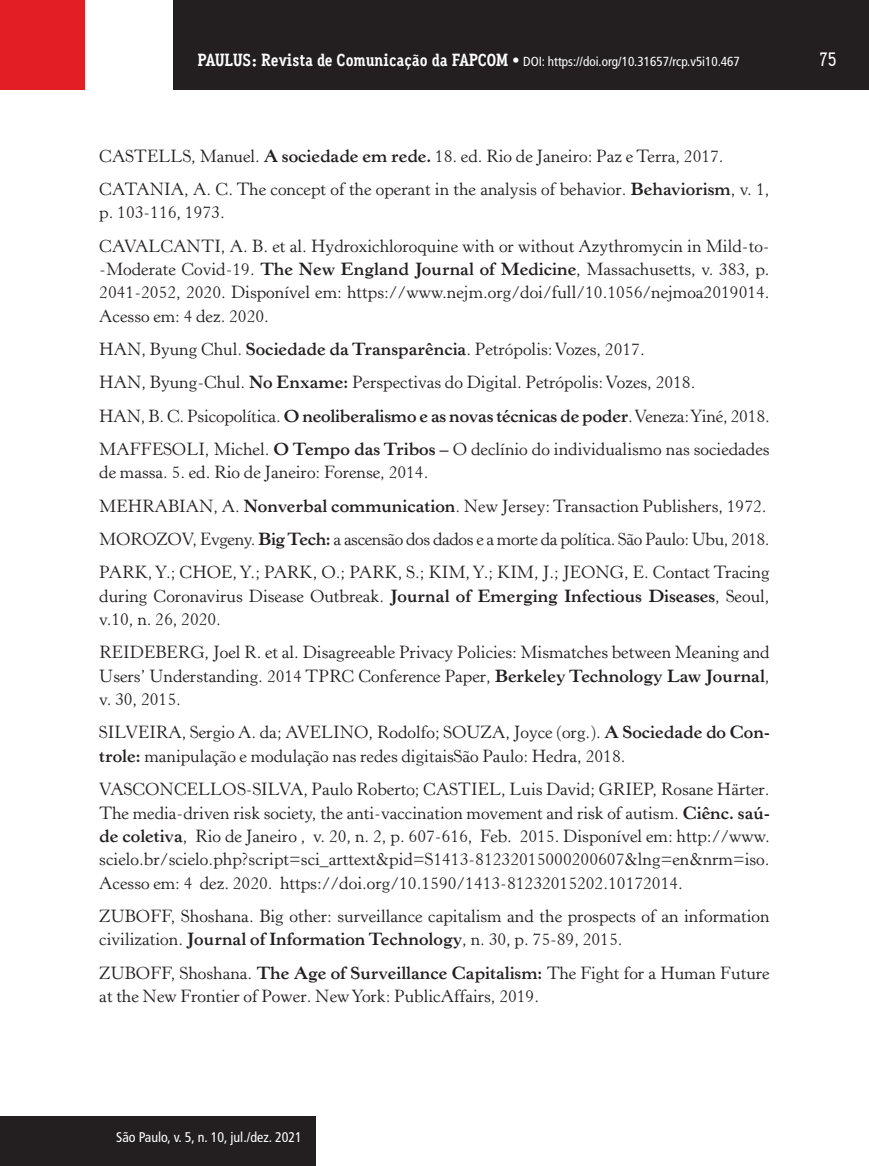
<style>
.page{position:relative;width:869px;height:1166px;background:#fff}
.page>*{position:absolute;margin:0;border:0;box-sizing:border-box;transform-origin:0 0}
.t1{font:500 19.25px "Aaux Office";color:#fff}
.t2{font:17.5px/23.4px "Horley Old Style";color:#231f20}
.t3{font:condensed 14px "Frutiger LT Std";color:#fff}
.t4{font:condensed 13.12px "Frutiger LT Std";color:#fff}
.s1{font-family:"Aaux Office";font-weight:700;font-stretch:normal;font-size:17.5px}
.s2{font-family:"Aaux Office";font-weight:500;font-stretch:normal;font-size:17.5px}
.s3{font-weight:700}
</style>
<div class="page">
<div style="left:173px;top:0;width:695px;height:89px;background:#231f20"></div>
<div style="left:0;top:0;width:85px;height:90px;background:#e41e25"></div>
<div style="left:1px;top:1116px;width:314px;height:50px;background:#231f20"></div>
<p class="t4" style="left:197px;top:53px;width:543px"><span class="s1">PAULUS: Revista de Comunicação da FAPCOM</span> <span class="s2">•</span> DOI: https://doi.org/10.31657/rcp.v5i10.467</p>
<p class="t1" style="left:819px;top:48px;width:19px">75</p>
<p class="t2" style="left:99px;top:139px;width:671px;line-height:33.2px">CASTELLS, Manuel. <span class="s3">A sociedade em rede.</span> 18. ed. Rio de Janeiro: Paz e Terra, 2017.<br>CATANIA, A. C. The concept of the operant in the analysis of behavior. <span class="s3">Behaviorism</span>, v. 1,</p>
<p class="t2" style="left:99px;top:196px;width:671px;line-height:33.2px">p. 103-116, 1973.<br>CAVALCANTI, A. B. et al. Hydroxichloroquine with or without Azythromycin in Mild-to-</p>
<p class="t2" style="left:99px;top:258px;width:671px;text-align:justify">-Moderate Covid-19. <span class="s3">The New England Journal of Medicine</span>, Massachusetts, v. 383, p.<br>2041-2052, 2020. Disponível em: https://www.nejm.org/doi/full/10.1056/nejmoa2019014.<br>Acesso em: 4 dez. 2020.</p>
<p class="t2" style="left:99px;top:333px;width:671px;line-height:33.2px">HAN, Byung Chul. <span class="s3">Sociedade da Transparência</span>. Petrópolis: Vozes, 2017.<br>HAN, Byung-Chul. <span class="s3">No Enxame:</span> Perspectivas do Digital. Petrópolis: Vozes, 2018.<br>HAN, B. C. Psicopolítica. <span class="s3">O neoliberalismo e as novas técnicas de poder</span>. Veneza: Yiné, 2018.<br>MAFFESOLI, Michel. <span class="s3">O Tempo das Tribos –</span> O declínio do individualismo nas sociedades</p>
<p class="t2" style="left:99px;top:456px;width:671px;line-height:33.2px">de massa. 5. ed. Rio de Janeiro: Forense, 2014.<br>MEHRABIAN, A. <span class="s3">Nonverbal communication</span>. New Jersey: Transaction Publishers, 1972.<br>MOROZOV, Evgeny. <span class="s3">Big Tech:</span> a ascensão dos dados e a morte da política. São Paulo: Ubu, 2018.<br>PARK, Y.; CHOE, Y.; PARK, O.; PARK, S.; KIM, Y.; KIM, J.; JEONG, E. Contact Tracing</p>
<p class="t2" style="left:99px;top:584px;width:671px">during Coronavirus Disease Outbreak. <span class="s3">Journal of Emerging Infectious Diseases</span>, Seoul, v.10, n. 26, 2020.</p>
<p class="t2" style="left:99px;top:641px;width:671px;text-align:justify">REIDEBERG, Joel R. et al. Disagreeable Privacy Policies: Mismatches between Meaning and Users’ Understanding. 2014 TPRC Conference Paper, <span class="s3">Berkeley Technology Law Journal</span>, v. 30, 2015.</p>
<p class="t2" style="left:99px;top:721px;width:671px">SILVEIRA, Sergio A. da; AVELINO, Rodolfo; SOUZA, Joyce (org.). <span class="s3">A Sociedade do Con&shy;trole:</span> manipulação e modulação nas redes digitaisSão Paulo: Hedra, 2018.</p>
<p class="t2" style="left:99px;top:778px;width:671px;text-align:justify">VASCONCELLOS-SILVA, Paulo Roberto; CASTIEL, Luis David; GRIEP, Rosane Härter.<br>The media-driven risk society, the anti-vaccination movement and risk of autism. <span class="s3">Ciênc. saú&shy;de coletiva</span>, Rio de Janeiro , v. 20, n. 2, p. 607-616, Feb. 2015. Disponível em: http://www. scielo.br/scielo.php?script=sci_arttext&amp;pid=S1413-81232015000200607&amp;lng=en&amp;nrm=iso.<br>Acesso em: 4 dez. 2020. https://doi.org/10.1590/1413-81232015202.10172014.</p>
<p class="t2" style="left:99px;top:905px;width:671px">ZUBOFF, Shoshana. Big other: surveillance capitalism and the prospects of an information civilization. <span class="s3">Journal of Information Technology</span>, n. 30, p. 75-89, 2015.</p>
<p class="t2" style="left:99px;top:961px;width:671px">ZUBOFF, Shoshana. <span class="s3">The Age of Surveillance Capitalism:</span> The Fight for a Human Future at the New Frontier of Power. New York: PublicAffairs, 2019.</p>
<p class="t3" style="left:116px;top:1129px;width:187px">São Paulo, v. 5, n. 10, jul./dez. 2021</p>
</div>
